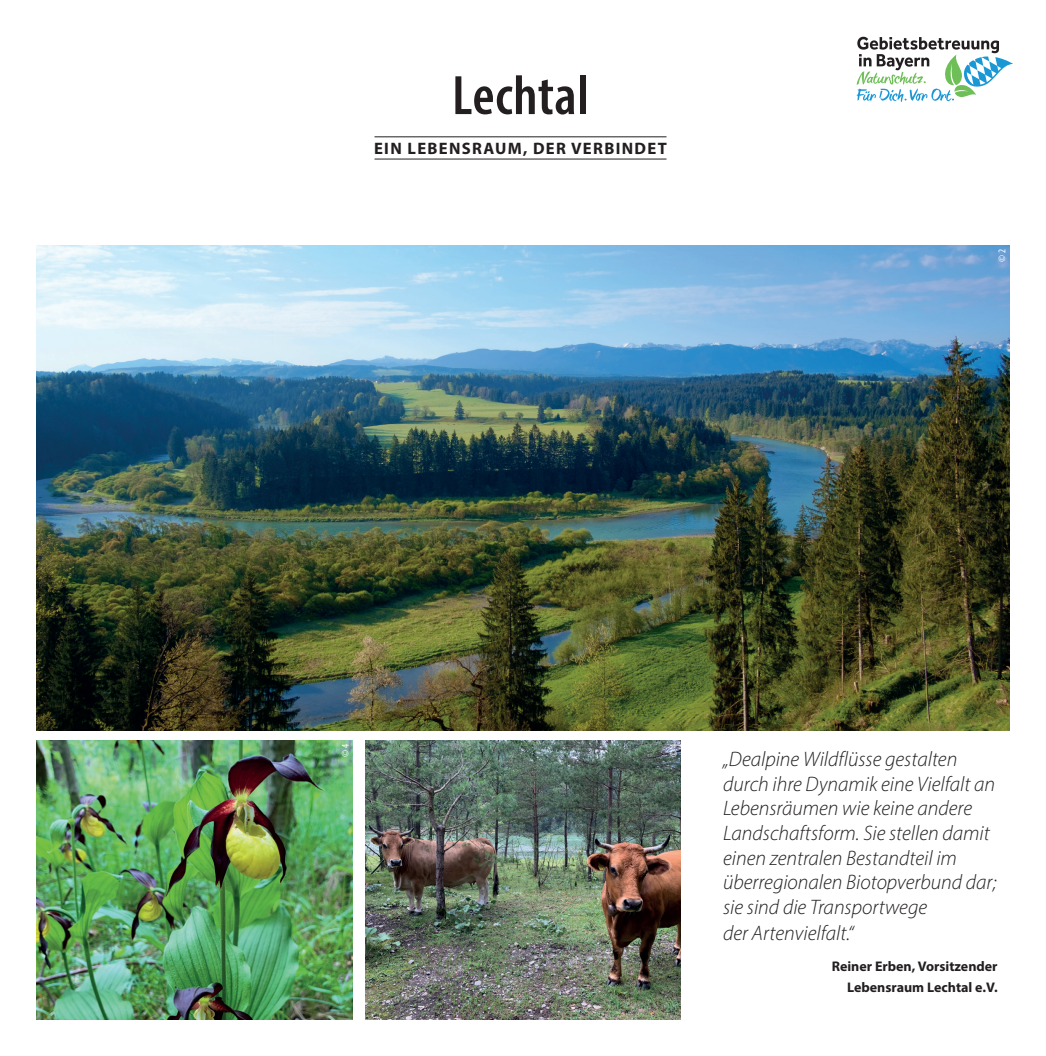
<style>
.page{position:relative;width:1046px;height:1056px;background:#fff}
.page>*{position:absolute;margin:0;border:0;box-sizing:border-box;transform-origin:0 0}
.t1{font:600 condensed 56px "Myriad Pro";letter-spacing:.01em;color:#231f20}
.t2{font:italic 300 21px/24.7px "Myriad Pro";color:#231f20}
.t3{font:700 16.62px "Myriad Pro";letter-spacing:.08em;color:#231f20}
.t4{font:700 14px/21px "Myriad Pro";color:#231f20;text-align:right}
.t5{font:condensed 10.5px "Myriad Pro";color:#fff}
</style>
<div class="page">
<img style="left:37px;top:740px;width:316px;height:279px">
<hr style="left:374px;top:136px;width:292px;height:1px;background:#231f20">
<hr style="left:374px;top:159px;width:292px;height:1px;background:#231f20">
<img style="left:365px;top:740px;width:316px;height:279px">
<img style="left:37px;top:245px;width:972px;height:485px">
<svg style="left:856px;top:37px;width:157px;height:65px"></svg>
<h1 class="t1" style="left:452px;top:61px;width:138px">Lechtal</h1>
<p class="t3" style="left:374px;top:138px;width:294px">EIN LEBENSRAUM, DER VERBINDET</p>
<p class="t5" style="left:995px;top:262px;width:15px;rotate:-90deg">© 2</p>
<p class="t5" style="left:339px;top:757px;width:15px;rotate:-90deg">© 4</p>
<p class="t5" style="left:667px;top:757px;width:15px;rotate:-90deg">© 4</p>
<p class="t2" style="left:723px;top:747px;width:275px">„Dealpine Wildflüsse gestalten durch ihre Dynamik eine Vielfalt an<br>Lebensräumen wie keine andere<br>Landschaftsform. Sie stellen damit einen zentralen Bestandteil im überregionalen Biotopverbund dar; sie sind die Transportwege<br>der Artenvielfalt.“</p>
<p class="t4" style="left:832px;top:955px;width:167px">Reiner Erben, Vorsitzender<br>Lebensraum Lechtal e.V.</p>
</div>
